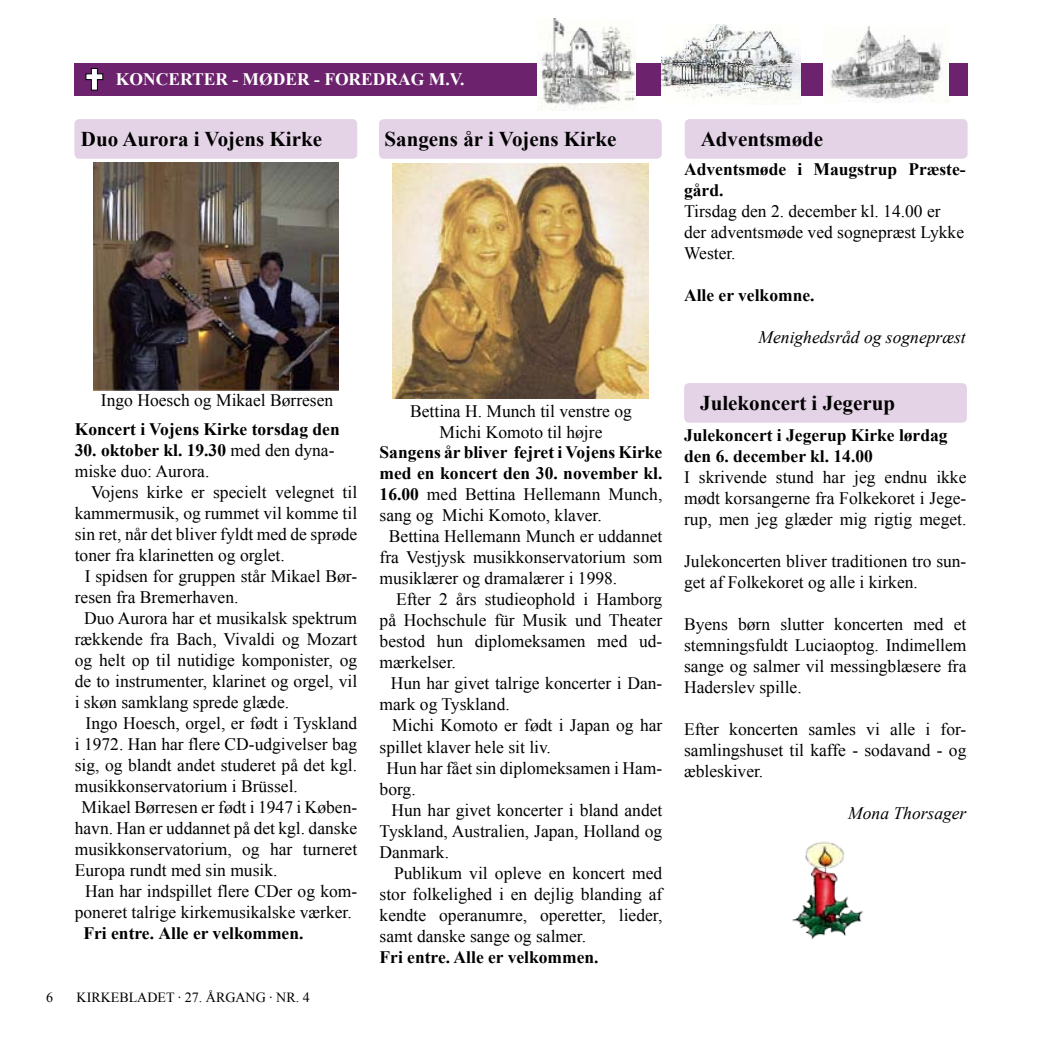
<style>
.page{position:relative;width:1042px;height:1042px;background:#fff}
.page>*{position:absolute;margin:0;border:0;box-sizing:border-box;transform-origin:0 0}
.t1{font:700 21px "Times New Roman";color:#000}
.t2{font:17.5px/21px "Times New Roman";color:#000}
.t3{font:700 17.5px/21px "Times New Roman";color:#000}
.t4{font:italic 17.5px "Times New Roman";color:#000}
.t5{font:700 17.5px "Times New Roman";color:#fff}
.t6{font:14px "Times New Roman";color:#000}
.s1{font-weight:700}
</style>
<div class="page">
<div style="left:74px;top:63px;width:893px;height:33px;background:#6c226c"></div>
<svg style="left:85px;top:73px;width:19px;height:18px"></svg>
<svg style="left:86px;top:68px;width:17px;height:22px"></svg>
<img style="left:538px;top:18px;width:98px;height:93px">
<img style="left:823px;top:26px;width:126px;height:76px">
<img style="left:661px;top:25px;width:140px;height:74px">
<div style="left:685px;top:119px;width:282px;height:40px;background:#e4d3e6;border-radius:5px"></div>
<div style="left:74px;top:119px;width:283px;height:40px;background:#e4d3e6;border-radius:5px"></div>
<img style="left:94px;top:162px;width:245px;height:228px">
<img style="left:392px;top:164px;width:256px;height:235px">
<div style="left:379px;top:119px;width:283px;height:40px;background:#e4d3e6;border-radius:5px"></div>
<div style="left:684px;top:383px;width:283px;height:40px;background:#e4d3e6;border-radius:5px"></div>
<img style="left:792px;top:841px;width:71px;height:99px">
<p class="t5" style="left:116px;top:67px;width:350px">Koncerter - møder - foredrag m.v.</p>
<p class="t1" style="left:81px;top:124px;width:243px">Duo Aurora i Vojens Kirke</p>
<p class="t1" style="left:385px;top:124px;width:233px">Sangens år i Vojens Kirke</p>
<p class="t2" style="left:101px;top:389px;width:234px">Ingo Hoesch og Mikael Børresen</p>
<p class="t3" style="left:75px;top:418px;width:266px">Koncert i Vojens Kirke torsdag den</p>
<p class="t2" style="left:75px;top:439px;width:261px"><span class="s1">30. oktober kl. 19.30</span> med den dyna&shy;miske duo: Aurora.</p>
<p class="t2" style="left:91px;top:481px;width:268px">Vojens kirke er specielt velegnet til</p>
<p class="t2" style="left:75px;top:502px;width:284px">kammermusik, og rummet vil komme til</p>
<p class="t2" style="left:75px;top:523px;width:284px">sin ret, når det bliver fyldt med de sprøde</p>
<p class="t2" style="left:75px;top:544px;width:212px">toner fra klarinetten og orglet.</p>
<p class="t2" style="left:85px;top:565px;width:274px">I spidsen for gruppen står Mikael Bør-</p>
<p class="t2" style="left:75px;top:586px;width:165px">resen fra Bremerhaven.</p>
<p class="t2" style="left:84px;top:607px;width:275px">Duo Aurora har et musikalsk spektrum</p>
<p class="t2" style="left:75px;top:628px;width:284px">rækkende fra Bach, Vivaldi og Mozart</p>
<p class="t2" style="left:75px;top:649px;width:284px">og helt op til nutidige komponister, og</p>
<p class="t2" style="left:75px;top:670px;width:284px">de to instrumenter, klarinet og orgel, vil</p>
<p class="t2" style="left:75px;top:691px;width:216px">i skøn samklang sprede glæde.</p>
<p class="t2" style="left:86px;top:712px;width:273px">Ingo Hoesch, orgel, er født i Tyskland</p>
<p class="t2" style="left:75px;top:733px;width:284px">i 1972. Han har flere CD-udgivelser bag</p>
<p class="t2" style="left:75px;top:754px;width:284px">sig, og blandt andet studeret på det kgl.</p>
<p class="t2" style="left:75px;top:775px;width:225px">musikkonservatorium i Brüssel.</p>
<p class="t2" style="left:82px;top:796px;width:277px">Mikael Børresen er født i 1947 i Køben-</p>
<p class="t2" style="left:75px;top:817px;width:284px">havn. Han er uddannet på det kgl. danske</p>
<p class="t2" style="left:75px;top:838px;width:284px">musikkonservatorium, og har turneret</p>
<p class="t2" style="left:75px;top:859px;width:204px">Europa rundt med sin musik.</p>
<p class="t2" style="left:85px;top:880px;width:274px">Han har indspillet flere CDer og kom-</p>
<p class="t2" style="left:75px;top:901px;width:279px">poneret talrige kirkemusikalske værker.</p>
<p class="t3" style="left:83px;top:922px;width:221px">Fri entre. Alle er velkommen.</p>
<p class="t6" style="left:77px;top:988px;width:235px">KIRKEBLADET · 27. Årgang · nr. 4</p>
<p class="t2" style="left:410px;top:400px;width:223px;text-align:center">Bettina H. Munch til venstre og<br>Michi Komoto til højre</p>
<p class="t3" style="left:379px;top:442px;width:284px">Sangens år bliver fejret i Vojens Kirke</p>
<p class="t3" style="left:379px;top:463px;width:284px">med en koncert den 30. november kl.</p>
<p class="t2" style="left:379px;top:484px;width:284px"><span class="s1">16.00</span> med Bettina Hellemann Munch,</p>
<p class="t2" style="left:379px;top:505px;width:224px">sang og Michi Komoto, klaver.</p>
<p class="t2" style="left:389px;top:526px;width:275px">Bettina Hellemann Munch er uddannet</p>
<p class="t2" style="left:379px;top:547px;width:284px">fra Vestjysk musikkonservatorium som</p>
<p class="t2" style="left:379px;top:568px;width:239px">musiklærer og dramalærer i 1998.</p>
<p class="t2" style="left:396px;top:589px;width:268px">Efter 2 års studieophold i Hamborg</p>
<p class="t2" style="left:379px;top:610px;width:284px">på Hochschule für Musik und Theater</p>
<p class="t2" style="left:379px;top:631px;width:284px">bestod hun diplomeksamen med ud-</p>
<p class="t2" style="left:379px;top:652px;width:78px">mærkelser.</p>
<p class="t2" style="left:391px;top:673px;width:273px">Hun har givet talrige koncerter i Dan-</p>
<p class="t2" style="left:379px;top:694px;width:132px">mark og Tyskland.</p>
<p class="t2" style="left:392px;top:715px;width:271px">Michi Komoto er født i Japan og har</p>
<p class="t2" style="left:379px;top:736px;width:173px">spillet klaver hele sit liv.</p>
<p class="t2" style="left:387px;top:757px;width:277px">Hun har fået sin diplomeksamen i Ham-</p>
<p class="t2" style="left:379px;top:778px;width:38px">borg.</p>
<p class="t2" style="left:391px;top:799px;width:272px">Hun har givet koncerter i bland andet</p>
<p class="t2" style="left:379px;top:820px;width:284px">Tyskland, Australien, Japan, Holland og</p>
<p class="t2" style="left:379px;top:841px;width:71px">Danmark.</p>
<p class="t2" style="left:394px;top:862px;width:270px">Publikum vil opleve en koncert med</p>
<p class="t2" style="left:379px;top:883px;width:284px">stor folkelighed i en dejlig blanding af</p>
<p class="t2" style="left:379px;top:904px;width:284px">kendte operanumre, operetter, lieder,</p>
<p class="t2" style="left:379px;top:925px;width:208px">samt danske sange og salmer.</p>
<p class="t3" style="left:379px;top:946px;width:221px">Fri entre. Alle er velkommen.</p>
<p class="t1" style="left:701px;top:124px;width:124px">Adventsmøde</p>
<p class="t3" style="left:684px;top:158px;width:283px">Adventsmøde i Maugstrup Præste&shy;gård.</p>
<p class="t2" style="left:684px;top:200px;width:281px">Tirsdag den 2. december kl. 14.00 er der adventsmøde ved sognepræst Lykke<br>Wester.</p>
<p class="t3" style="left:684px;top:284px;width:132px">Alle er velkomne.</p>
<p class="t4" style="left:758px;top:325px;width:209px">Menighedsråd og sognepræst</p>
<p class="t1" style="left:700px;top:388px;width:196px">Julekoncert i Jegerup</p>
<p class="t3" style="left:684px;top:424px;width:265px">Julekoncert i Jegerup Kirke lørdag den 6. december kl. 14.00</p>
<p class="t2" style="left:684px;top:466px;width:284px;text-align:justify">I skrivende stund har jeg endnu ikke mødt korsangerne fra Folkekoret i Jege&shy;rup, men jeg glæder mig rigtig meget.</p>
<p class="t2" style="left:684px;top:550px;width:284px">Julekoncerten bliver traditionen tro sun&shy;get af Folkekoret og alle i kirken.</p>
<p class="t2" style="left:684px;top:613px;width:284px;text-align:justify">Byens børn slutter koncerten med et stemningsfuldt Luciaoptog. Indimellem sange og salmer vil messingblæsere fra Haderslev spille.</p>
<p class="t2" style="left:684px;top:718px;width:284px;text-align:justify">Efter koncerten samles vi alle i for&shy;samlingshuset til kaffe - sodavand - og æbleskiver.</p>
<p class="t4" style="left:848px;top:801px;width:120px">Mona Thorsager</p>
</div>
